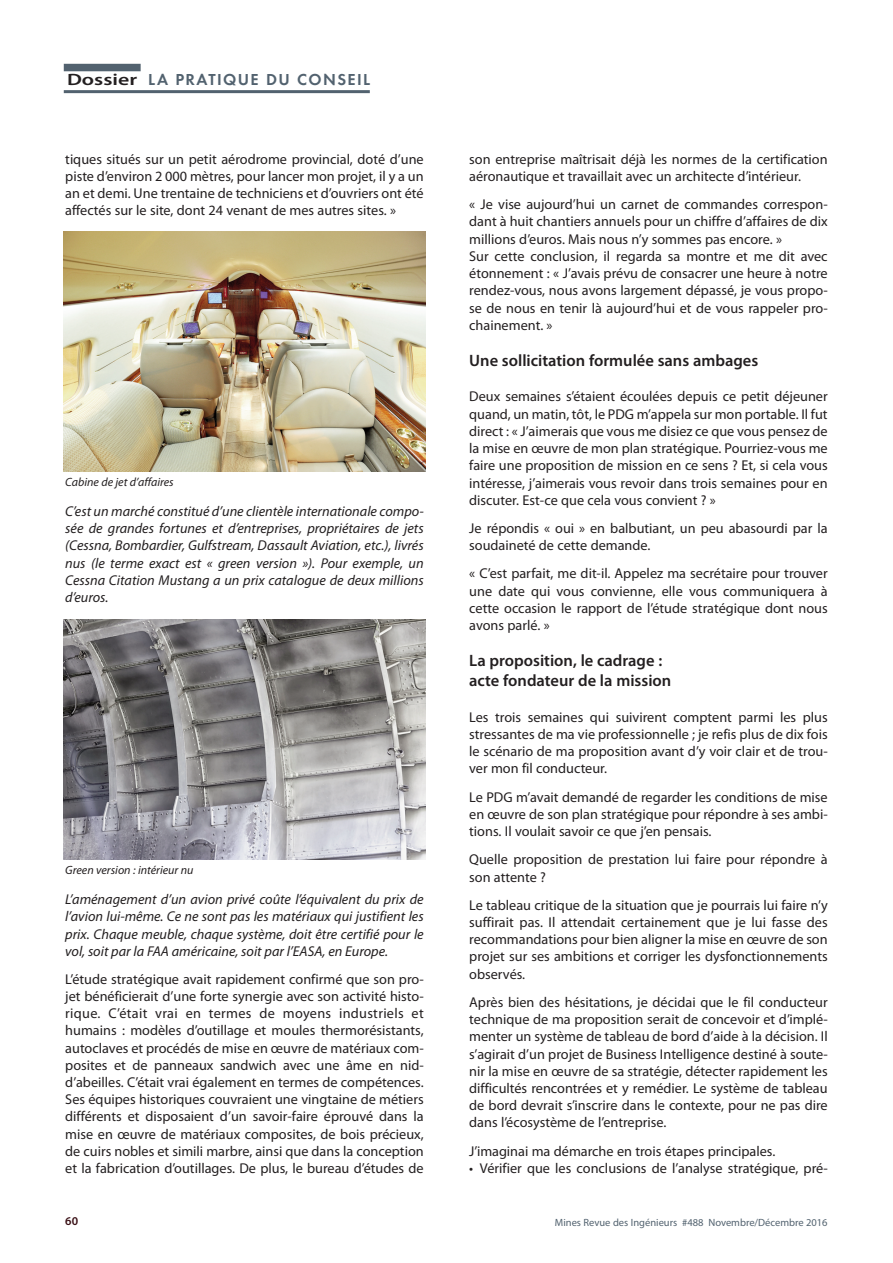
<style>
.page{position:relative;width:893px;height:1263px;background:#fff}
.page>*{position:absolute;margin:0;border:0;box-sizing:border-box;transform-origin:0 0}
.t1{font:600 16.5px/20px "Myriad Pro";color:#231f20}
.t2{font:600 16.5px "Futura T";letter-spacing:.085em;color:#52626f}
.t3{font:14.25px/17.2px "Myriad Pro";color:#231f20;text-align:justify}
.t4{font:italic 14.25px/17.1px "Myriad Pro";color:#231f20;text-align:justify}
.t5{font:italic 12px "Myriad Pro";color:#231f20}
.t6{font:600 12px "Myriad Pro";color:#3b1117}
.t7{font:10.5px "Myriad Pro";color:#52626f}
.s1{font-family:"Myriad Pro";color:#231f20}
</style>
<div class="page">
<img style="left:64px;top:232px;width:361px;height:239px">
<img style="left:64px;top:620px;width:361px;height:239px">
<div style="left:64px;top:64px;width:77px;height:7px;background:#52626f"></div>
<hr style="left:64px;top:90px;width:306px;height:3px;background:#52626f">
<p class="t2" style="left:67px;top:70px;width:305px"><span class="s1">Dossier</span> LA PRATIQUE DU CONSEIL</p>
<p class="t3" style="left:65px;top:151px;width:360px">tiques situés sur un petit aérodrome provincial, doté d’une piste d’environ 2 000 mètres, pour lancer mon projet, il y a un an et demi. Une trentaine de techniciens et d’ouvriers ont été affectés sur le site, dont 24 venant de mes autres sites. »</p>
<p class="t3" style="left:469px;top:151px;width:360px">son entreprise maîtrisait déjà les normes de la certification aéronautique et travaillait avec un architecte d’intérieur.</p>
<p class="t3" style="left:469px;top:197px;width:360px;text-align:left">« Je vise aujourd’hui un carnet de commandes correspon&shy;dant à huit chantiers annuels pour un chiffre d’affaires de dix millions d’euros. Mais nous n’y sommes pas encore. »<br>Sur cette conclusion, il regarda sa montre et me dit avec étonnement : « J’avais prévu de consacrer une heure à notre rendez-vous, nous avons largement dépassé, je vous propo&shy;se de nous en tenir là aujourd’hui et de vous rappeler pro&shy;chainement. »</p>
<p class="t1" style="left:469px;top:352px;width:290px">Une sollicitation formulée sans ambages</p>
<p class="t3" style="left:469px;top:389px;width:360px">Deux semaines s’étaient écoulées depuis ce petit déjeuner quand, un matin, tôt, le PDG m’appela sur mon portable. Il fut direct : « J’aimerais que vous me disiez ce que vous pensez de la mise en œuvre de mon plan stratégique. Pourriez-vous me faire une proposition de mission en ce sens ? Et, si cela vous intéresse, j’aimerais vous revoir dans trois semaines pour en discuter. Est-ce que cela vous convient ? »</p>
<p class="t3" style="left:469px;top:521px;width:360px">Je répondis « oui » en balbutiant, un peu abasourdi par la soudaineté de cette demande.</p>
<p class="t3" style="left:469px;top:566px;width:360px">« C’est parfait, me dit-il. Appelez ma secrétaire pour trouver une date qui vous convienne, elle vous communiquera à cette occasion le rapport de l’étude stratégique dont nous avons parlé. »</p>
<p class="t1" style="left:469px;top:652px;width:204px">La proposition, le cadrage : acte fondateur de la mission</p>
<p class="t3" style="left:469px;top:709px;width:360px">Les trois semaines qui suivirent comptent parmi les plus stressantes de ma vie professionnelle ; je refis plus de dix fois le scénario de ma proposition avant d’y voir clair et de trou&shy;ver mon fil conducteur.</p>
<p class="t3" style="left:469px;top:789px;width:360px">Le PDG m’avait demandé de regarder les conditions de mise en œuvre de son plan stratégique pour répondre à ses ambi&shy;tions. Il voulait savoir ce que j’en pensais.</p>
<p class="t3" style="left:469px;top:852px;width:360px">Quelle proposition de prestation lui faire pour répondre à son attente ?</p>
<p class="t3" style="left:469px;top:897px;width:360px">Le tableau critique de la situation que je pourrais lui faire n’y suffirait pas. Il attendait certainement que je lui fasse des recommandations pour bien aligner la mise en œuvre de son projet sur ses ambitions et corriger les dysfonctionnements observés.</p>
<p class="t3" style="left:469px;top:994px;width:360px">Après bien des hésitations, je décidai que le fil conducteur technique de ma proposition serait de concevoir et d’implé&shy;menter un système de tableau de bord d’aide à la décision. Il s’agirait d’un projet de Business Intelligence destiné à soute&shy;nir la mise en œuvre de sa stratégie, détecter rapidement les difficultés rencontrées et y remédier. Le système de tableau de bord devrait s’inscrire dans le contexte, pour ne pas dire dans l’écosystème de l’entreprise.</p>
<p class="t3" style="left:469px;top:1143px;width:308px">J’imaginai ma démarche en trois étapes principales.</p>
<p class="t3" style="left:469px;top:1160px;width:360px">• Vérifier que les conclusions de l’analyse stratégique, pré-</p>
<p class="t5" style="left:65px;top:477px;width:110px">Cabine de jet d’affaires</p>
<p class="t4" style="left:65px;top:504px;width:360px">C’est un marché constitué d’une clientèle internationale compo&shy;sée de grandes fortunes et d’entreprises, propriétaires de jets (Cessna, Bombardier, Gulfstream, Dassault Aviation, etc.), livrés nus (le terme exact est « green version »). Pour exemple, un Cessna Citation Mustang a un prix catalogue de deux millions d’euros.</p>
<p class="t5" style="left:65px;top:866px;width:130px">Green version : intérieur nu</p>
<p class="t4" style="left:65px;top:892px;width:360px">L’aménagement d’un avion privé coûte l’équivalent du prix de l’avion lui-même. Ce ne sont pas les matériaux qui justifient les prix. Chaque meuble, chaque système, doit être certifié pour le vol, soit par la FAA américaine, soit par l’EASA, en Europe.</p>
<p class="t3" style="left:65px;top:971px;width:360px">L’étude stratégique avait rapidement confirmé que son pro&shy;jet bénéficierait d’une forte synergie avec son activité histo&shy;rique. C’était vrai en termes de moyens industriels et humains : modèles d’outillage et moules thermorésistants, autoclaves et procédés de mise en œuvre de matériaux com&shy;posites et de panneaux sandwich avec une âme en nid&shy;d’abeilles. C’était vrai également en termes de compétences.<br>Ses équipes historiques couvraient une vingtaine de métiers différents et disposaient d’un savoir-faire éprouvé dans la mise en œuvre de matériaux composites, de bois précieux, de cuirs nobles et simili marbre, ainsi que dans la conception et la fabrication d’outillages. De plus, le bureau d’études de</p>
<p class="t6" style="left:65px;top:1217px;width:14px">60</p>
<p class="t7" style="left:555px;top:1218px;width:274px">Mines Revue des Ingénieurs #488 Novembre/Décembre 2016</p>
</div>
